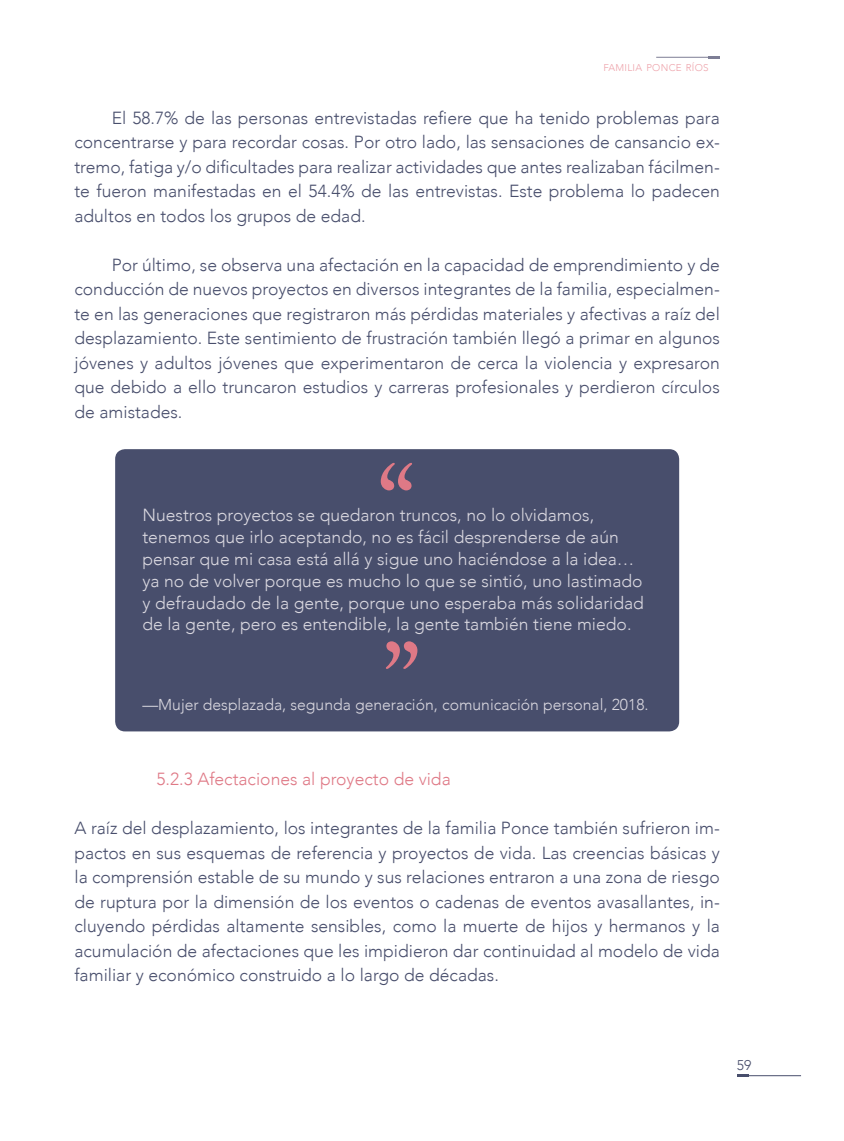
<style>
.page{position:relative;width:844px;height:1141px;background:#fff}
.page>*{position:absolute;margin:0;border:0;box-sizing:border-box;transform-origin:0 0}
.t1{font:105px/178.5px "Adobe Caslon Pro";color:#df7986}
.Texto_General_con_Sa{font:300 17.5px/24.5px "Avenir";color:#484e6c;text-align:justify}
.Texto_General_sin_Sa{font:300 17.5px/24.5px "Avenir";color:#484e6c;text-align:justify}
.t2{font:300 17.5px/21.9px "Avenir";color:#dad8e0}
._1_1_1_Subtítulo{font:300 17.5px "Avenir";color:#df7986}
.t3{font:300 15.75px "Avenir";color:#dad8e0}
.t4{font:300 14px "Avenir";color:#484e6c}
.t5{font:300 9.8px "Avenir";letter-spacing:.03em;color:#eda1a9}
</style>
<div class="page">
<hr style="left:748px;top:1075px;width:52px;height:1px;background:#484e6c">
<svg style="left:737px;top:1074px;width:11px;height:3px"></svg>
<hr style="left:656px;top:57px;width:52px;height:1px;background:#7d7e95">
<svg style="left:708px;top:56px;width:11px;height:2px"></svg>
<div style="left:115px;top:449px;width:564px;height:282px;background:#484e6c;border-radius:10px"></div>
<p class="t5" style="left:603px;top:62px;width:107px">FAMILIA PONCE RÍOS</p>
<p class="Texto_General_con_Sa" style="left:74px;top:105px;width:646px;text-indent:37px">El 58.7% de las personas entrevistadas refiere que ha tenido problemas para concentrarse y para recordar cosas. Por otro lado, las sensaciones de cansancio ex&shy;tremo, fatiga y/o dificultades para realizar actividades que antes realizaban fácilmen&shy;te fueron manifestadas en el 54.4% de las entrevistas. Este problema lo padecen adultos en todos los grupos de edad.</p>
<p class="Texto_General_con_Sa" style="left:74px;top:252px;width:646px;text-indent:37px">Por último, se observa una afectación en la capacidad de emprendimiento y de conducción de nuevos proyectos en diversos integrantes de la familia, especialmen&shy;te en las generaciones que registraron más pérdidas materiales y afectivas a raíz del desplazamiento. Este sentimiento de frustración también llegó a primar en algunos jóvenes y adultos jóvenes que experimentaron de cerca la violencia y expresaron que debido a ello truncaron estudios y carreras profesionales y perdieron círculos de amistades.</p>
<p class="t1" style="left:377px;top:413px;width:45px">“ ”</p>
<p class="t2" style="left:142px;top:504px;width:503px">Nuestros proyectos se quedaron truncos, no lo olvidamos, tenemos que irlo aceptando, no es fácil desprenderse de aún pensar que mi casa está allá y sigue uno haciéndose a la idea… ya no de volver porque es mucho lo que se sintió, uno lastimado y defraudado de la gente, porque uno esperaba más solidaridad de la gente, pero es entendible, la gente también tiene miedo.</p>
<p class="t3" style="left:142px;top:695px;width:507px">—Mujer desplazada, segunda generación, comunicación personal, 2018.</p>
<p class="_1_1_1_Subtítulo" style="left:156px;top:769px;width:296px">5.2.3 Afectaciones al proyecto de vida</p>
<p class="Texto_General_sin_Sa" style="left:74px;top:816px;width:646px">A raíz del desplazamiento, los integrantes de la familia Ponce también sufrieron im&shy;pactos en sus esquemas de referencia y proyectos de vida. Las creencias básicas y la comprensión estable de su mundo y sus relaciones entraron a una zona de riesgo de ruptura por la dimensión de los eventos o cadenas de eventos avasallantes, in&shy;cluyendo pérdidas altamente sensibles, como la muerte de hijos y hermanos y la acumulación de afectaciones que les impidieron dar continuidad al modelo de vida familiar y económico construido a lo largo de décadas.</p>
<p class="t4" style="left:736px;top:1057px;width:16px">59</p>
</div>
